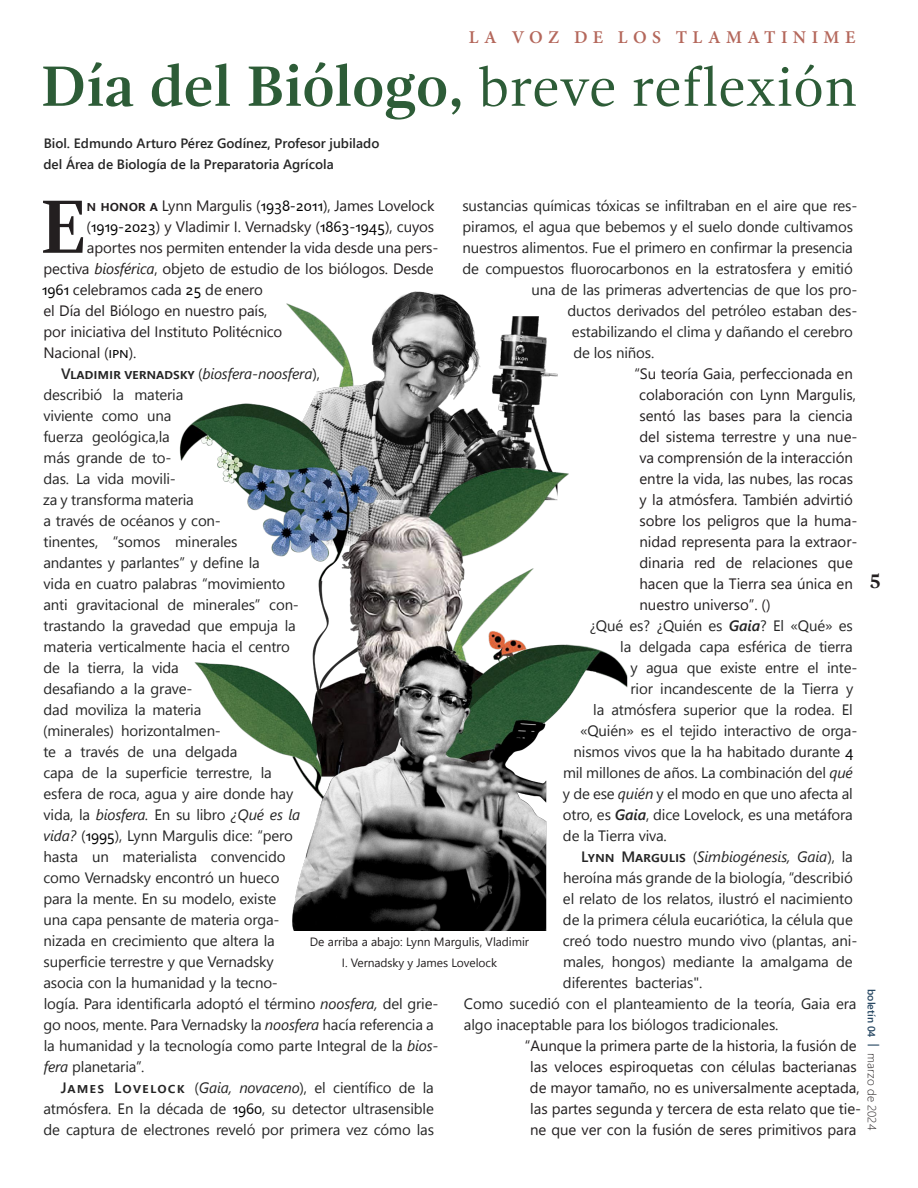
<style>
.page{position:relative;width:918px;height:1188px;background:#fff}
.page>*{position:absolute;margin:0;border:0;box-sizing:border-box;transform-origin:0 0}
.Capitulares{font:700 77.7px "Gandhi Serif";color:#231f20}
.Titulos{font:700 58.5px "Gandhi Serif";letter-spacing:-.005em;color:#2d5c37}
.t1{font:700 21px "Gandhi Serif";color:#231f20}
.Cuerpo_de_texto_sangrado{font:600 18px "Minion Pro";letter-spacing:.3em;color:#b4675b}
.Cuerpo_de_texto_sangrado-2{font:15px/21px "Segoe UI Historic";letter-spacing:-.01em;color:#252525}
.Cita_larga{font:15px/21px "Segoe UI";letter-spacing:-.005em;color:#231f20;text-align:center}
.Capitulares-2{font:15px "Segoe UI Historic";letter-spacing:-.01em;color:#231f20}
.nombre_autor{font:600 13.5px/21px "Segoe UI";color:#252525}
.Pie_de_foto{font:12px/21px "Segoe UI Historic";letter-spacing:-.005em;color:#231f20;text-align:center}
.t2{font:300 12px "Segoe UI";color:#231f20}
.s1{font-weight:400;font-size:55.5px}
.s2{font-family:"Segoe UI";font-weight:600}
.s3{font-family:"Segoe UI";color:#000}
.s4{font-family:"Segoe UI";font-weight:600;font-style:italic}
.s5{font-family:"Segoe UI";font-style:italic}
.s6{font-family:"Segoe UI"}
.s7{font-weight:600;font-size:10.5px;color:#244560}
.s8{font-weight:400;font-size:13.5px;color:#244560}
</style>
<div class="page">
<img style="left:179px;top:291px;width:449px;height:639px">
<p class="Cuerpo_de_texto_sangrado" style="left:469px;top:25px;width:388px">LA VOZ DE LOS TLAMATINIME</p>
<p class="Titulos" style="left:41px;top:53px;width:818px">Día del Biólogo, <span class="s1">breve reflexión</span></p>
<p class="nombre_autor" style="left:43px;top:131px;width:337px">Biol. Edmundo Arturo Pérez Godínez, Profesor jubilado del Área de Biología de la Preparatoria Agrícola</p>
<p class="Capitulares" style="left:40px;top:182px;width:49px">E</p>
<p class="Capitulares-2" style="left:87px;top:197px;width:349px"><span class="s2">n honor a</span> Lynn Margulis (<span class="s3">1938-2011</span>), James Lovelock</p>
<p class="Cuerpo_de_texto_sangrado-2" style="left:462px;top:195px;width:397px">sustancias químicas tóxicas se infiltraban en el aire que res-</p>
<p class="Cuerpo_de_texto_sangrado-2" style="left:463px;top:216px;width:392px">piramos, el agua que bebemos y el suelo donde cultivamos</p>
<p class="Cuerpo_de_texto_sangrado-2" style="left:463px;top:237px;width:392px">nuestros alimentos. Fue el primero en confirmar la presencia</p>
<p class="Cuerpo_de_texto_sangrado-2" style="left:462px;top:258px;width:392px">de compuestos fluorocarbonos en la estratosfera y emitió</p>
<p class="Cuerpo_de_texto_sangrado-2" style="left:532px;top:279px;width:327px">una de las primeras advertencias de que los pro-</p>
<p class="Cuerpo_de_texto_sangrado-2" style="left:567px;top:300px;width:291px">ductos derivados del petróleo estaban des-</p>
<p class="Cuerpo_de_texto_sangrado-2" style="left:572px;top:321px;width:282px">estabilizando el clima y dañando el cerebro</p>
<p class="Cuerpo_de_texto_sangrado-2" style="left:573px;top:342px;width:82px">de los niños.</p>
<p class="Cita_larga" style="left:639px;top:362px;width:220px;text-align:left;text-indent:-5px">“Su teoría Gaia, perfeccionada en colaboración con Lynn Margulis, sentó las bases para la ciencia del sistema terrestre y una nue&shy;va comprensión de la interacción entre la vida, las nubes, las rocas y la atmósfera. También advirtió sobre los peligros que la huma&shy;nidad representa para la extraor&shy;dinaria red de relaciones que hacen que la Tierra sea única en nuestro universo”. ()</p>
<p class="Cuerpo_de_texto_sangrado-2" style="left:589px;top:615px;width:265px">¿Qué es? ¿Quién es <span class="s4">Gaia</span>? El «Qué» es</p>
<p class="Cuerpo_de_texto_sangrado-2" style="left:620px;top:636px;width:234px">la delgada capa esférica de tierra</p>
<p class="Cuerpo_de_texto_sangrado-2" style="left:630px;top:657px;width:228px">y agua que existe entre el inte-</p>
<p class="Cuerpo_de_texto_sangrado-2" style="left:631px;top:678px;width:224px">rior incandescente de la Tierra y</p>
<p class="Cuerpo_de_texto_sangrado-2" style="left:593px;top:699px;width:261px">la atmósfera superior que la rodea. El</p>
<p class="Cuerpo_de_texto_sangrado-2" style="left:580px;top:720px;width:279px">«Quién» es el tejido interactivo de orga-</p>
<p class="Cuerpo_de_texto_sangrado-2" style="left:574px;top:741px;width:281px">nismos vivos que la ha habitado durante <span class="s3">4</span></p>
<p class="Cuerpo_de_texto_sangrado-2" style="left:563px;top:762px;width:291px">mil millones de años. La combinación del <span class="s5">qué</span></p>
<p class="Cuerpo_de_texto_sangrado-2" style="left:563px;top:783px;width:291px">y de ese <span class="s5">quién</span> y el modo en que uno afecta al</p>
<p class="Cuerpo_de_texto_sangrado-2" style="left:563px;top:804px;width:292px">otro, es <span class="s4">Gaia</span>, dice Lovelock, es una metáfora</p>
<p class="Cuerpo_de_texto_sangrado-2" style="left:563px;top:825px;width:105px">de la Tierra viva.</p>
<p class="Cuerpo_de_texto_sangrado-2" style="left:563px;top:846px;width:296px;text-indent:18px"><span class="s2">Lynn Margulis</span> (<span class="s5">Simbiogénesis, Gaia</span>), la heroína más grande de la biología, “describió el relato de los relatos, ilustró el nacimiento de la primera célula eucariótica, la célula que creó todo nuestro mundo vivo (plantas, ani&shy;males, hongos) mediante la amalgama de diferentes bacterias".</p>
<p class="Capitulares-2" style="left:87px;top:218px;width:349px">(<span class="s3">1919-2023</span>) y Vladimir I. Vernadsky (<span class="s3">1863-1945</span>), cuyos</p>
<p class="Capitulares-2" style="left:87px;top:239px;width:353px">aportes nos permiten entender la vida desde una pers-</p>
<p class="Capitulares-2" style="left:44px;top:260px;width:392px">pectiva <span class="s5">biosférica</span>, objeto de estudio de los biólogos. Desde</p>
<p class="Capitulares-2" style="left:42px;top:281px;width:223px"><span class="s3">1961</span> celebramos cada <span class="s3">25</span> de enero</p>
<p class="Capitulares-2" style="left:44px;top:302px;width:225px">el Día del Biólogo en nuestro país,</p>
<p class="Capitulares-2" style="left:44px;top:323px;width:240px">por iniciativa del Instituto Politécnico</p>
<p class="Capitulares-2" style="left:43px;top:344px;width:95px">Nacional (<span class="s3">ipn</span>).</p>
<p class="Cuerpo_de_texto_sangrado-2" style="left:43px;top:363px;width:397px;text-indent:18px"><span class="s2">Vladimir vernadsky</span> (<span class="s5">biosfera-noosfera</span>),<br>describió la materia<br>viviente como una<br>fuerza geológica,la<br>más grande de to-<br>das. La vida movili-<br>za y transforma materia<br>a través de océanos y con-<br>tinentes, “somos minerales<br>andantes y parlantes” y define la<br>vida en cuatro palabras “movimiento<br>anti gravitacional de minerales” con-<br>trastando la gravedad que empuja la<br>materia verticalmente hacia el centro<br>de la tierra, la vida<br>desafiando a la grave-<br>dad moviliza la materia<br>(minerales) horizontalmen-<br>te a través de una delgada<br>capa de la superficie terrestre, la<br>esfera de roca, agua y aire donde hay<br>vida, la <span class="s5">biosfera.</span> En su libro <span class="s5">¿Qué es la<br>vida?</span> (<span class="s3">1995</span>), Lynn Margulis dice: “pero<br>hasta un materialista convencido<br>como Vernadsky encontró un hueco<br>para la mente. En su modelo, existe<br>una capa pensante de materia orga-<br>nizada en crecimiento que altera la<br>superficie terrestre y que Vernadsky<br>asocia con la humanidad y la tecno-<br>logía. Para identificarla adoptó el término <span class="s5">noosfera,</span> del grie&shy;go noos, mente. Para Vernadsky la <span class="s5">noosfera</span> hacía referencia a la humanidad y la tecnología como parte Integral de la <span class="s5">bios&shy;fera</span> planetaria”.</p>
<p class="Cuerpo_de_texto_sangrado-2" style="left:43px;top:1077px;width:392px;text-align:justify;text-indent:17px"><span class="s2">James Lovelock</span> (<span class="s5">Gaia, novaceno</span>), el científico de la atmósfera. En la década de <span class="s3">1960</span>, su detector ultrasensible de captura de electrones reveló por primera vez cómo las</p>
<h3 class="t1" style="left:870px;top:569px;width:13px">5</h3>
<p class="Pie_de_foto" style="left:310px;top:931px;width:221px"><span class="s6">De arriba a abajo: Lynn Margulis,</span> Vladimir<br>I. Vernadsky y James Lovelock</p>
<p class="t2" style="left:883px;top:989px;width:142px;rotate:90deg"><span class="s7">boletín 04</span> <span class="s8">꘡</span> marzo de 2024</p>
<p class="Cuerpo_de_texto_sangrado-2" style="left:464px;top:993px;width:394px">Como sucedió con el planteamiento de la teoría, Gaia era algo inaceptable para los biólogos tradicionales.</p>
<p class="Cita_larga" style="left:525px;top:1034px;width:338px">“Aunque la primera parte de la historia, la fusión de las veloces espiroquetas con células bacterianas de mayor tamaño, no es universalmente aceptada, las partes segunda y tercera de esta relato que tie&shy;ne que ver con la fusión de seres primitivos para</p>
</div>
